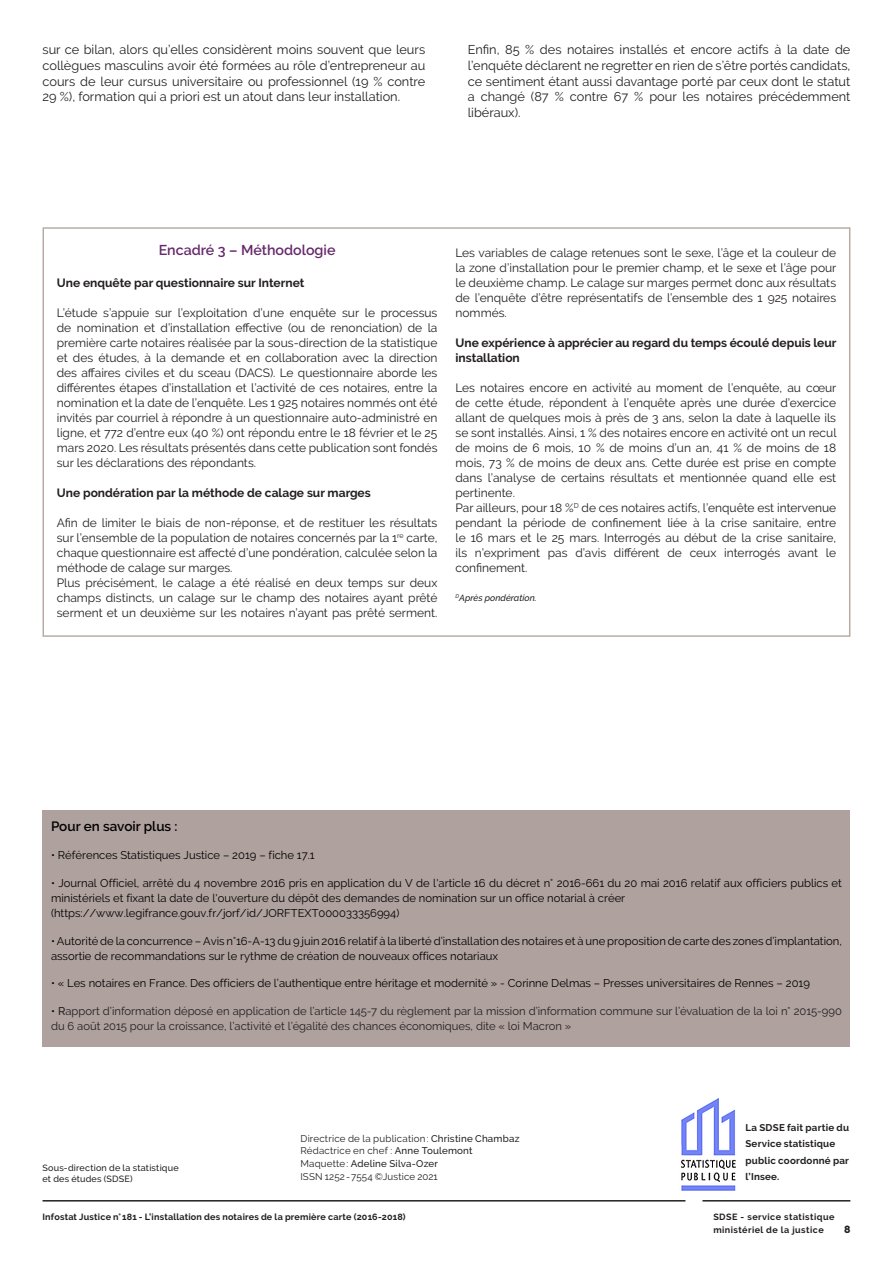
<style>
.page{position:relative;width:893px;height:1263px;background:#fff}
.page>*{position:absolute;margin:0;border:0;box-sizing:border-box;transform-origin:0 0}
.titres_encadrés{font:600 14.25px "Raleway";color:#66296b}
.t1{font:600 13.5px "Raleway";color:#000}
.texte_principal{font:12.75px/15.8px "Raleway";color:#231f20;text-align:justify}
.corps_encadré{font:12px/15px "Raleway";color:#231f20;text-align:justify}
.corps_encadré-2{font:700 12px/15px "Raleway";color:#231f20}
.t2{font:11.25px/15px "Raleway";color:#000}
.note_de_bas_de_page{font:11.25px/15px "Raleway";color:#231f20}
.t3{font:800 10.5px "Raleway";color:#231f20}
.t4{font:9.75px/12.8px "Raleway";letter-spacing:.02em;color:#231f20}
.t5{font:700 9.75px/16.5px "Raleway";letter-spacing:.02em;color:#231f20}
.t6{font:700 9px "Raleway";letter-spacing:.025em;color:#231f20}
.t7{font:500 9px/10.2px "Raleway";letter-spacing:.02em;color:#231f20}
.t8{font:700 9px/12.3px "Raleway";letter-spacing:.05em;color:#231f20}
.note_de_bas_de_page-2{font:italic 500 9px "Raleway";color:#231f20}
.s1{color:#000}
.s2{font-weight:500}
</style>
<div class="page">
<hr style="left:702px;top:1200px;width:148px;height:1px;background:#231f20">
<hr style="left:43px;top:1200px;width:642px;height:1px;background:#231f20">
<img style="left:681px;top:1098px;width:55px;height:93px">
<div style="left:43px;top:810px;width:807px;height:236px;background:#afa19e"></div>
<div style="left:43px;top:227px;width:807px;height:410px;border:2px solid #baaaa6"></div>
<p class="texte_principal" style="left:43px;top:42px;width:384px">sur ce bilan, alors qu’elles considèrent moins souvent que leurs collègues masculins avoir été formées au rôle d’entrepreneur au cours de leur cursus universitaire ou professionnel (19 % contre 29 %), formation qui a priori est un atout dans leur installation.</p>
<p class="texte_principal" style="left:468px;top:42px;width:384px">Enfin, 85 % des notaires installés et encore actifs à la date de l’enquête déclarent ne regretter en rien de s’être portés candidats, ce sentiment étant aussi davantage porté par ceux dont le statut a changé (87 % contre 67 % pour les notaires précédemment libéraux).</p>
<p class="titres_encadrés" style="left:159px;top:242px;width:178px">Encadré 3 – Méthodologie</p>
<p class="corps_encadré-2" style="left:57px;top:275px;width:249px">Une enquête par questionnaire sur Internet</p>
<p class="corps_encadré" style="left:57px;top:305px;width:382px">L’étude s’appuie sur l’exploitation d’une enquête sur le processus de nomination et d’installation effective (ou de renonciation) de la première carte notaires réalisée par la sous-direction de la statistique et des études, à la demande et en collaboration avec la direction des affaires civiles et du sceau (DACS). Le questionnaire aborde les différentes étapes d’installation et l’activité de ces notaires, entre la nomination et la date de l’enquête. Les 1 925 notaires nommés ont été invités par courriel à répondre à un questionnaire auto-administré en ligne, et 772 d’entre eux (40 %) ont répondu entre le 18 février et le 25 mars 2020. Les résultats présentés dans cette publication sont fondés sur les déclarations des répondants.</p>
<p class="corps_encadré-2" style="left:57px;top:485px;width:315px">Une pondération par la méthode de calage sur marges</p>
<p class="corps_encadré" style="left:57px;top:515px;width:382px">Afin de limiter le biais de non-réponse, et de restituer les résultats sur l’ensemble de la population de notaires concernés par la 1<sup>re</sup> carte, chaque questionnaire est affecté d’une pondération, calculée selon la méthode de calage sur marges.</p>
<p class="corps_encadré" style="left:57px;top:575px;width:382px">Plus précisément, le calage a été réalisé en deux temps sur deux champs distincts, un calage sur le champ des notaires ayant prêté serment et un deuxième sur les notaires n’ayant pas prêté serment.</p>
<p class="corps_encadré" style="left:455px;top:245px;width:382px">Les variables de calage retenues sont le sexe, l’âge et la couleur de la zone d’installation pour le premier champ, et le sexe et l’âge pour le deuxième champ. Le calage sur marges permet donc aux résultats de l’enquête d’être représentatifs de l’ensemble des 1 925 notaires nommés.</p>
<p class="corps_encadré-2" style="left:455px;top:335px;width:382px">Une expérience à apprécier au regard du temps écoulé depuis leur installation</p>
<p class="corps_encadré" style="left:455px;top:380px;width:383px">Les notaires encore en activité au moment de l’enquête, au cœur de cette étude, répondent à l’enquête après une durée d’exercice allant de quelques mois à près de 3 ans, selon la date à laquelle ils se sont installés. Ainsi, 1 % des notaires encore en activité ont un recul de moins de 6 mois, 10 % de moins d’un an, 41 % de moins de 18 mois, 73 % de moins de deux ans. Cette durée est prise en compte dans l’analyse de certains résultats et mentionnée quand elle est pertinente.</p>
<p class="corps_encadré" style="left:455px;top:500px;width:382px">Par ailleurs, pour 18 %<sup>D</sup> de ces notaires actifs, l’enquête est intervenue pendant la période de confinement liée à la crise sanitaire, entre le 16 mars et le 25 mars. Interrogés au début de la crise sanitaire, ils n’expriment pas d’avis différent de ceux interrogés avant le confinement.</p>
<p class="note_de_bas_de_page-2" style="left:455px;top:593px;width:83px"><sup>D</sup>Après pondération.</p>
<p class="t1" style="left:51px;top:819px;width:128px">Pour en savoir plus :</p>
<p class="t2" style="left:51px;top:847px;width:265px">• Références Statistiques Justice – 2019 – fiche 17.1</p>
<p class="t2" style="left:51px;top:875px;width:792px">• Journal Officiel, arrêté du 4 novembre 2016 pris en application du V de l'article 16 du décret n° 2016-661 du 20 mai 2016 relatif aux officiers publics et ministériels et fixant la date de l'ouverture du dépôt des demandes de nomination sur un office notarial à créer (https://www.legifrance.gouv.fr/jorf/id/JORFTEXT000033356994)</p>
<p class="t2" style="left:51px;top:933px;width:792px">• Autorité de la concurrence – Avis n°16-A-13 du 9 juin 2016 relatif à la liberté d’installation des notaires et à une proposition de carte des zones d’implantation, assortie de recommandations sur le rythme de création de nouveaux offices notariaux</p>
<p class="t2" style="left:51px;top:976px;width:760px">• « Les notaires en France. Des officiers de l’authentique entre héritage et modernité » - Corinne Delmas – Presses universitaires de Rennes – 2019</p>
<p class="note_de_bas_de_page" style="left:51px;top:1003px;width:792px"><span class="s1">•</span> <span class="s2">R</span>apport d’information déposé en application de l’article 145-7 du règlement par la mission d’information commune sur l’évaluation de la loi n° 2015-990 du 6 août 2015 pour la croissance, l’activité et l’égalité des chances économiques, dite « loi Macron »</p>
<p class="t7" style="left:42px;top:1163px;width:138px">Sous-direction de la statistique et des études (SDSE)</p>
<p class="t4" style="left:300px;top:1132px;width:221px">Directrice de la publication: <span class="s2">Christine Chambaz </span>Rédactrice en chef : <span class="s2">Anne Toulemont </span>Maquette: <span class="s2">Adeline Silva-Ozer<br></span>ISSN 1252-7554 ©Justice 2021</p>
<p class="t6" style="left:43px;top:1212px;width:365px">Infostat Justice n°181 - L’installation des notaires de la première carte (2016-2018)</p>
<p class="t5" style="left:745px;top:1119px;width:105px">La SDSE fait partie du<br>Service statistique public coordonné par l’Insee.</p>
<p class="t8" style="left:713px;top:1211px;width:123px">SDSE - service statistique ministériel de la justice</p>
<p class="t3" style="left:844px;top:1223px;width:8px">8</p>
</div>
